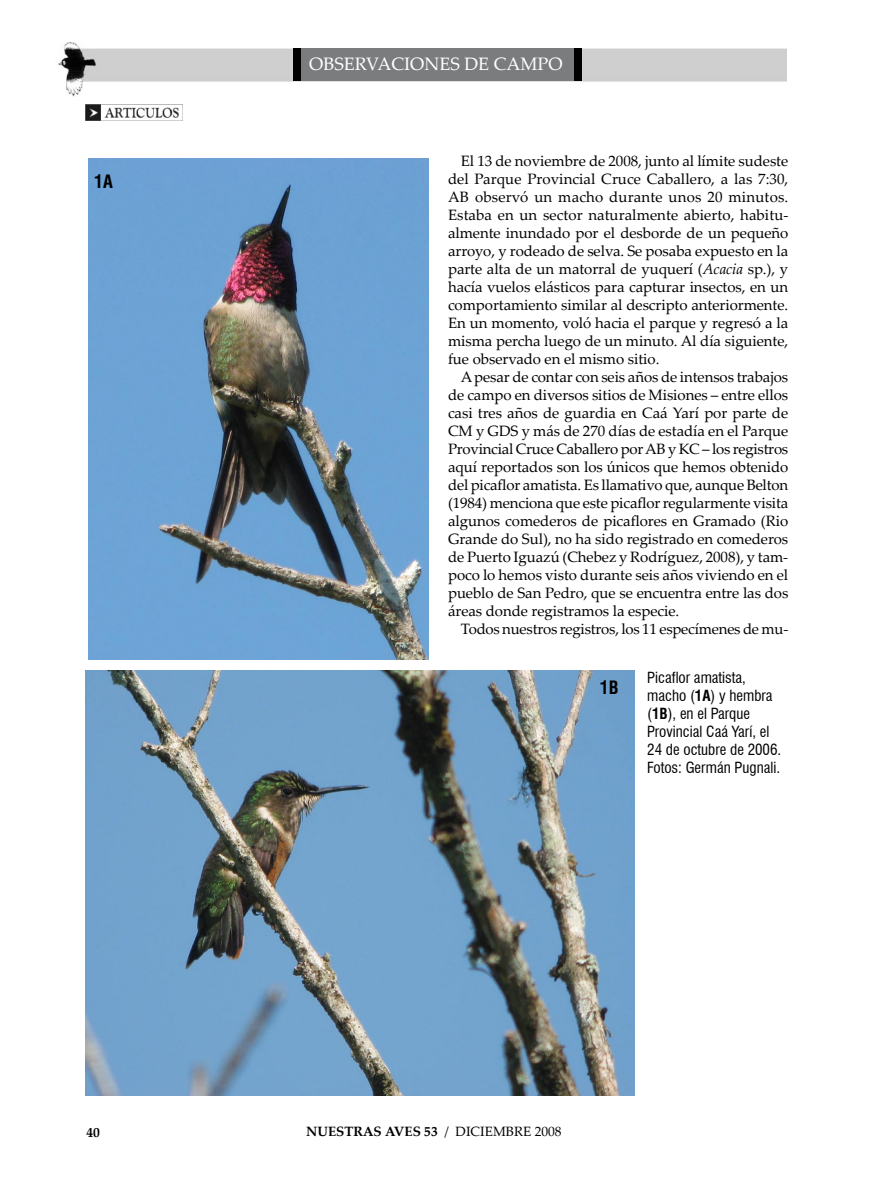
<style>
.page{position:relative;width:872px;height:1191px;background:#fff}
.page>*{position:absolute;margin:0;border:0;box-sizing:border-box;transform-origin:0 0}
.t1{font:18px "Palatino Linotype";color:#fff}
.t2{font:700 condensed 18px "Swiss 721 BT";color:#000}
.t3{font:15px/18px "Palatino Linotype";letter-spacing:-.005em;color:#000;text-align:justify}
.t4{font:condensed 15px/18px "Swiss 721 BT";color:#000}
.t5{font:700 13.5px "Palatino Linotype";color:#000}
.s1{font-style:italic}
.s2{font-weight:700}
.s3{font-weight:400}
</style>
<div class="page">
<img style="left:85px;top:105px;width:94px;height:15px">
<img style="left:58px;top:43px;width:729px;height:54px">
<div style="left:301px;top:48px;width:273px;height:33px;background:#7b7c7e"></div>
<div style="left:574px;top:48px;width:8px;height:33px;background:#000"></div>
<div style="left:293px;top:48px;width:8px;height:33px;background:#000"></div>
<img style="left:88px;top:159px;width:340px;height:500px">
<img style="left:85px;top:670px;width:549px;height:425px">
<p class="t2" style="left:94px;top:170px;width:20px">1A</p>
<p class="t1" style="left:309px;top:51px;width:255px">OBSERVACIONES DE CAMPO</p>
<p class="t3" style="left:448px;top:151px;width:342px;text-indent:13px">El 13 de noviembre de 2008, junto al límite sudeste del Parque Provincial Cruce Caballero, a las 7:30, AB observó un macho durante unos 20 minutos.<br>Estaba en un sector naturalmente abierto, habitu&shy;almente inundado por el desborde de un pequeño arroyo, y rodeado de selva. Se posaba expuesto en la parte alta de un matorral de yuquerí (<span class="s1">Acacia</span> sp.), y hacía vuelos elásticos para capturar insectos, en un comportamiento similar al descripto anteriormente.<br>En un momento, voló hacia el parque y regresó a la misma percha luego de un minuto. Al día siguiente, fue observado en el mismo sitio.</p>
<p class="t3" style="left:448px;top:367px;width:342px;text-indent:13px">A pesar de contar con seis años de intensos trabajos de campo en diversos sitios de Misiones – entre ellos casi tres años de guardia en Caá Yarí por parte de CM y GDS y más de 270 días de estadía en el Parque Provincial Cruce Caballero por AB y KC – los registros aquí reportados son los únicos que hemos obtenido del picaflor amatista. Es llamativo que, aunque Belton (1984) menciona que este picaflor regularmente visita algunos comederos de picaflores en Gramado (Rio Grande do Sul), no ha sido registrado en comederos de Puerto Iguazú (Chebez y Rodríguez, 2008), y tam&shy;poco lo hemos visto durante seis años viviendo en el pueblo de San Pedro, que se encuentra entre las dos áreas donde registramos la especie.</p>
<p class="t3" style="left:461px;top:619px;width:329px">Todos nuestros registros, los 11 especímenes de mu-</p>
<p class="t4" style="left:647px;top:668px;width:136px">Picaflor amatista, macho (<span class="s2">1A</span>) y hembra (<span class="s2">1B</span>), en el Parque<br>Provincial Caá Yarí, el<br>24 de octubre de 2006.<br>Fotos: Germán Pugnali.</p>
<p class="t2" style="left:600px;top:676px;width:20px">1B</p>
<p class="t5" style="left:86px;top:1122px;width:15px">40</p>
<p class="t5" style="left:306px;top:1121px;width:257px">NUESTRAS AVES 53 <span class="s3">/ DICIEMBRE 2008</span></p>
</div>
